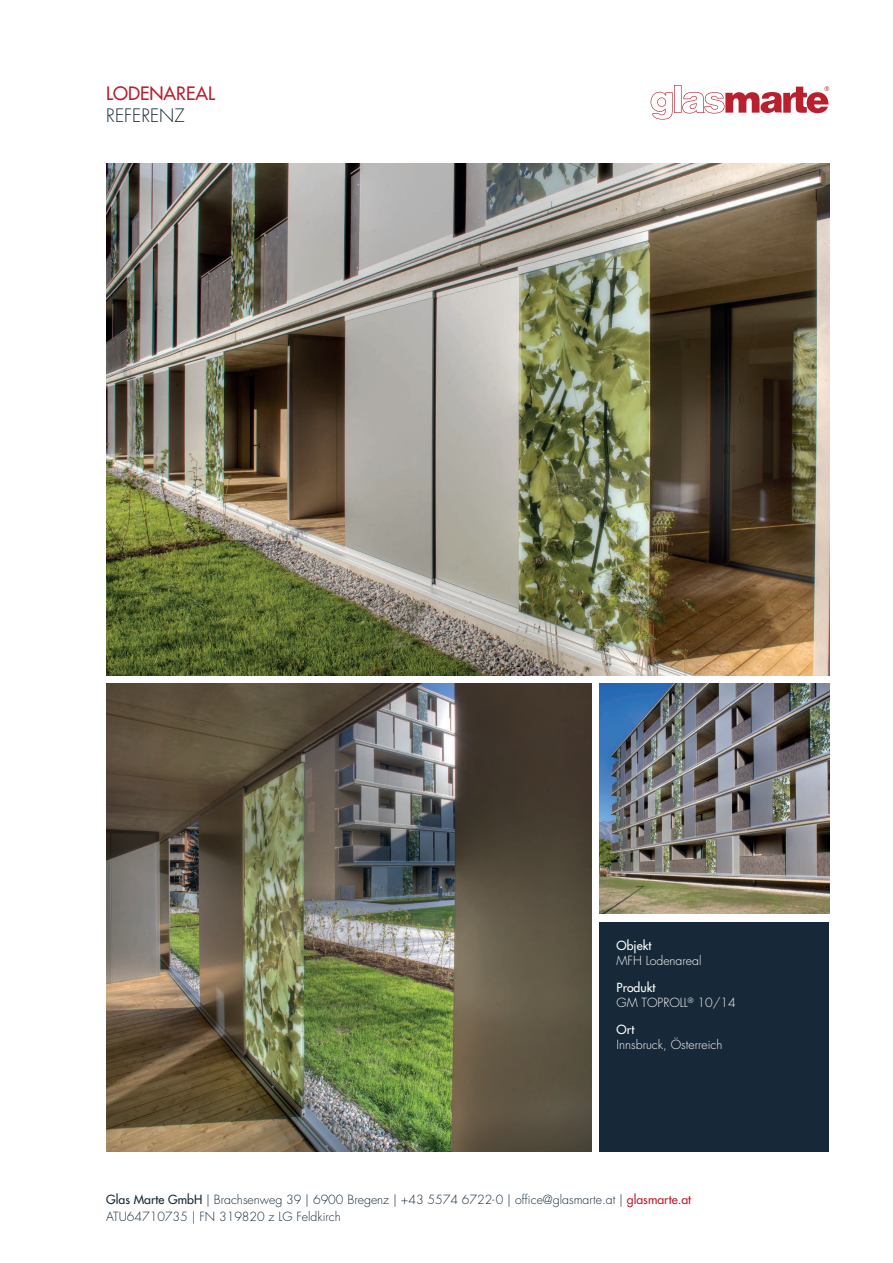
<style>
.page{position:relative;width:893px;height:1263px;background:#fff}
.page>*{position:absolute;margin:0;border:0;box-sizing:border-box;transform-origin:0 0}
.t1{font:500 18px "Futura Std";color:#b9202e}
.t2{font:300 18px "Futura Std";color:#172938}
.t3{font:300 12.3px/16.5px "Futura Std";color:#172938}
.t4{font:300 12.3px/14.7px "Futura Std";color:#fff}
.t5{font:500 12.3px "Futura Std";color:#fff}
.s1{font-weight:500}
.s2{font-weight:500;color:#b9202e}
</style>
<div class="page">
<div style="left:600px;top:922px;width:229px;height:229px;background:#172938"></div>
<svg style="left:651px;top:85px;width:178px;height:35px"></svg>
<img style="left:106px;top:164px;width:723px;height:511px">
<img style="left:106px;top:684px;width:485px;height:467px">
<img style="left:600px;top:684px;width:229px;height:229px">
<h1 class="t1" style="left:106px;top:82px;width:110px">LODENAREAL</h1>
<h1 class="t2" style="left:106px;top:104px;width:80px">REFERENZ</h1>
<p class="t5" style="left:617px;top:938px;width:36px">Objekt</p>
<p class="t4" style="left:617px;top:953px;width:86px">MFH Lodenareal</p>
<p class="t4" style="left:617px;top:980px;width:121px"><span class="s1">Produkt<br></span>GM TOPROLL<sup>®</sup> 10/14</p>
<p class="t5" style="left:617px;top:1022px;width:19px">Ort</p>
<p class="t4" style="left:617px;top:1037px;width:107px">Innsbruck, Österreich</p>
<p class="t3" style="left:106px;top:1192px;width:586px"><span class="s1">Glas Marte GmbH</span> | Brachsenweg 39 | 6900 Bregenz | +43 5574 6722-0 | office@glasmarte.at | <span class="s2">glasmarte.at<br></span>ATU64710735 | FN 319820 z LG Feldkirch</p>
</div>
